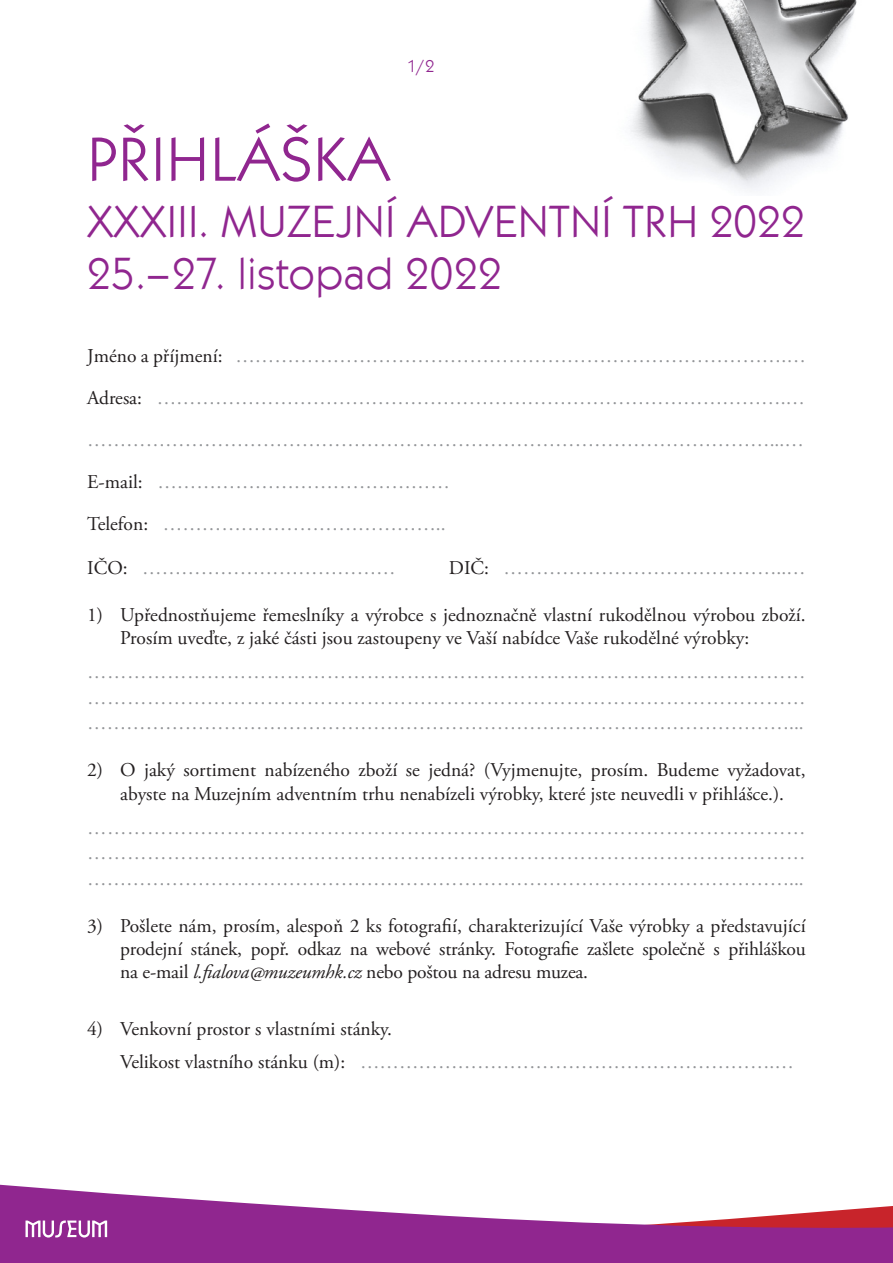
<style>
.page{position:relative;width:893px;height:1263px;background:#fff}
.page>*{position:absolute;margin:0;border:0;box-sizing:border-box;transform-origin:0 0}
.t1{font:64.5px "Kabel Itc TEE";color:#90268f}
.t2{font:46.5px/52.5px "Kabel Itc TEE";letter-spacing:-.01em;color:#90268f}
.t3{font:19.5px/23.4px "Adobe Garamond Pro";color:#231f20}
.t4{font:19.5px/42px "Adobe Garamond Pro";color:#939598;text-align:justify}
.t5{font:18px "Kabel Itc TEE";color:#90268f}
.s1{color:#231f20}
.s2{font-style:italic}
.s3{color:#939598}
</style>
<div class="page">
<img style="left:631px;top:0;width:226px;height:190px">
<svg style="left:0;top:1184px;width:893px;height:79px;fill:#90268f"></svg>
<svg style="left:26px;top:1220px;width:81px;height:18px"></svg>
<p class="t5" style="left:407px;top:56px;width:29px">1/2</p>
<h1 class="t1" style="left:87px;top:122px;width:306px">PŘIHLÁŠKA</h1>
<h2 class="t2" style="left:87px;top:196px;width:720px">XXXIII. MUZEJNÍ ADVENTNÍ TRH 2022<br>25.–27. listopad 2022</h2>
<p class="t4" style="left:87px;top:335px;width:720px;text-align:left"><span class="s1">Jméno a příjmení:</span> ………………………………………………………………………….… <span class="s1">Adresa:</span> …………………………………………………………………………………….… ……………………………………………………………………………………………...… <span class="s1">E-mail:</span> ………………………………………<br><span class="s1">Telefon:</span> ……………………………………..</p>
<p class="t4" style="left:87px;top:548px;width:310px"><span class="s1">IČO:</span> …………………………………</p>
<p class="t4" style="left:449px;top:548px;width:358px"><span class="s1">DIČ:</span> ……………………………………..…</p>
<p class="t3" style="left:120px;top:604px;width:687px;text-indent:-33px">1) Upřednostňujeme řemeslníky a výrobce s jednoznačně vlastní rukodělnou výrobou zboží.<br>Prosím uveďte, z jaké části jsou zastoupeny ve Vaší nabídce Vaše rukodělné výrobky:</p>
<p class="t4" style="left:87px;top:660px;width:720px;line-height:25.5px">……………………………………………………………………………………………… ……………………………………………………………………………………………… ………………………………………………………………………………………………...</p>
<p class="t3" style="left:87px;top:759px;width:720px;text-align:center">2) O jaký sortiment nabízeného zboží se jedná? (Vyjmenujte, prosím. Budeme vyžadovat, abyste na Muzejním adventním trhu nenabízeli výrobky, které jste neuvedli v přihlášce.).</p>
<p class="t4" style="left:87px;top:815px;width:720px;line-height:25.5px">……………………………………………………………………………………………… ……………………………………………………………………………………………… ………………………………………………………………………………………………...</p>
<p class="t3" style="left:120px;top:914px;width:687px;text-align:justify;text-indent:-33px">3) Pošlete nám, prosím, alespoň 2 ks fotografií, charakterizující Vaše výrobky a představující prodejní stánek, popř. odkaz na webové stránky. Fotografie zašlete společně s přihláškou na e-mail <span class="s2">l.fialova@muzeumhk.cz</span> nebo poštou na adresu muzea.</p>
<p class="t3" style="left:120px;top:1013px;width:675px;line-height:33px;text-indent:-33px">4) Venkovní prostor s vlastními stánky.<br>Velikost vlastního stánku (m): <span class="s3">……………………………………………………….…</span></p>
</div>
